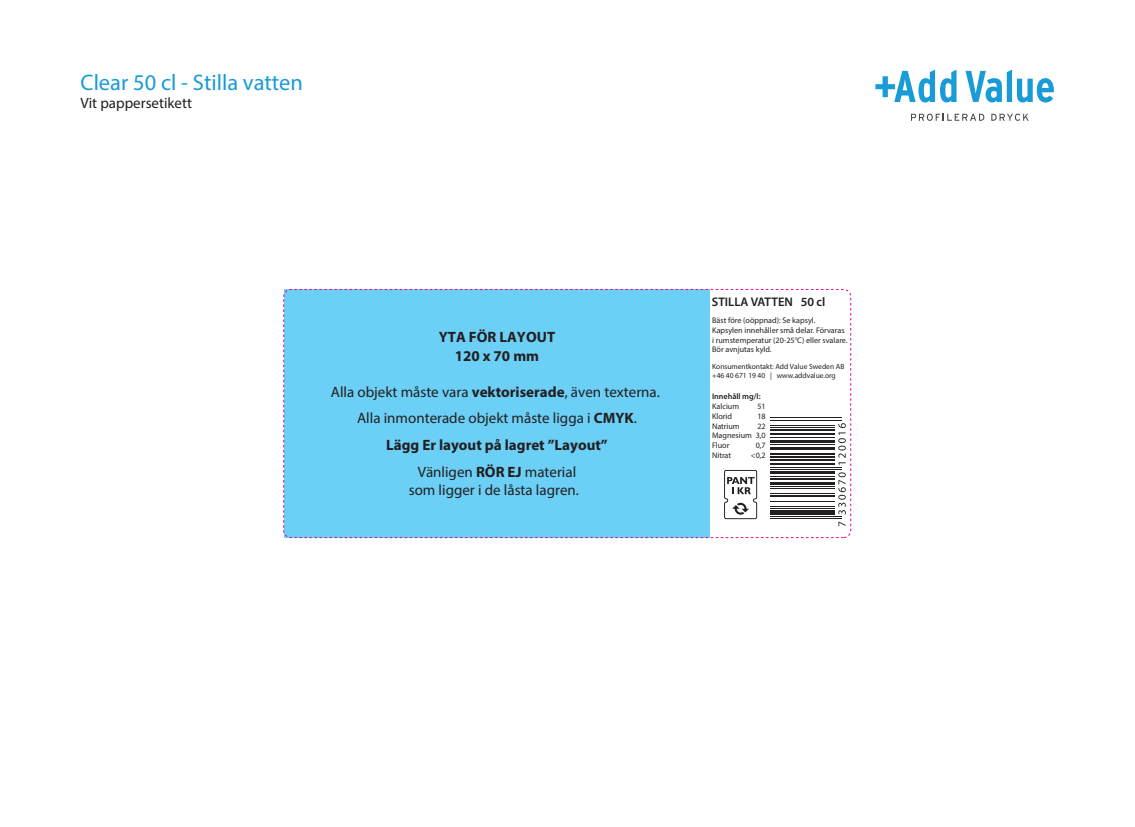
<style>
.page{position:relative;width:1135px;height:827px;background:#fff}
.page>*{position:absolute;margin:0;border:0;box-sizing:border-box;transform-origin:0 0}
.t1{font:22.5px "Myriad Pro";color:#189bd7}
.t2{font:15px/26.8px "Myriad Pro";color:#231f20;text-align:center}
.t3{font:700 15px/18px "Myriad Pro";color:#231f20;text-align:center}
.t4{font:600 12.5px "Myriad Pro";color:#231f20}
.t5{font:8.12px/9.8px "Myriad Pro";color:#231f20;text-align:justify}
.t6{font:600 8.12px "Myriad Pro";color:#231f20}
.t7{font:7.5px/9px "Myriad Pro";color:#231f20}
.s1{font-weight:700}
</style>
<div class="page">
<svg style="left:724px;top:470px;width:33px;height:49px"></svg>
<hr style="left:770px;top:518px;width:71px;height:1px;background:#231f20">
<hr style="left:770px;top:516px;width:71px;height:1px;background:#231f20">
<hr style="left:770px;top:510px;width:65px;height:4px;background:#231f20">
<hr style="left:770px;top:508px;width:65px;height:1px;background:#231f20">
<hr style="left:770px;top:506px;width:65px;height:1px;background:#231f20">
<hr style="left:770px;top:501px;width:65px;height:1px;background:#231f20">
<hr style="left:770px;top:495px;width:65px;height:2px;background:#231f20">
<hr style="left:770px;top:493px;width:65px;height:1px;background:#231f20">
<hr style="left:770px;top:488px;width:65px;height:1px;background:#231f20">
<hr style="left:770px;top:486px;width:65px;height:1px;background:#231f20">
<hr style="left:770px;top:481px;width:65px;height:3px;background:#231f20">
<hr style="left:770px;top:478px;width:65px;height:2px;background:#231f20">
<hr style="left:770px;top:476px;width:65px;height:1px;background:#231f20">
<hr style="left:770px;top:471px;width:65px;height:3px;background:#231f20">
<hr style="left:770px;top:469px;width:71px;height:1px;background:#231f20">
<hr style="left:770px;top:466px;width:71px;height:1px;background:#231f20">
<hr style="left:770px;top:463px;width:65px;height:2px;background:#231f20">
<hr style="left:770px;top:459px;width:65px;height:2px;background:#231f20">
<hr style="left:770px;top:456px;width:65px;height:2px;background:#231f20">
<hr style="left:770px;top:453px;width:65px;height:1px;background:#231f20">
<hr style="left:770px;top:447px;width:65px;height:3px;background:#231f20">
<hr style="left:770px;top:444px;width:65px;height:1px;background:#231f20">
<hr style="left:770px;top:440px;width:65px;height:3px;background:#231f20">
<hr style="left:770px;top:437px;width:65px;height:1px;background:#231f20">
<hr style="left:770px;top:433px;width:65px;height:2px;background:#231f20">
<hr style="left:770px;top:429px;width:65px;height:2px;background:#231f20">
<hr style="left:770px;top:427px;width:65px;height:1px;background:#231f20">
<hr style="left:770px;top:425px;width:65px;height:1px;background:#231f20">
<hr style="left:770px;top:419px;width:71px;height:1px;background:#231f20">
<hr style="left:770px;top:417px;width:71px;height:1px;background:#231f20">
<svg style="left:838px;top:522px;width:8px;height:4px"></svg>
<svg style="left:838px;top:472px;width:8px;height:42px"></svg>
<svg style="left:838px;top:423px;width:8px;height:42px"></svg>
<svg style="left:875px;top:70px;width:81px;height:32px"></svg>
<svg style="left:965px;top:70px;width:89px;height:32px"></svg>
<svg style="left:911px;top:114px;width:73px;height:7px"></svg>
<svg style="left:991px;top:114px;width:38px;height:7px"></svg>
<div style="left:284px;top:289px;width:425px;height:248px;background:#6bcff6"></div>
<div style="left:284px;top:289px;width:567px;height:249px;border:1px dashed #ed028c;border-radius:7px"></div>
<h1 class="t1" style="left:81px;top:69px;width:224px">Clear 50 cl - Stilla vatten</h1>
<p class="t2" style="left:81px;top:90px;width:113px">Vit pappersetikett</p>
<p class="t3" style="left:439px;top:328px;width:118px">YTA FÖR LAYOUT<br>120 x 70 mm</p>
<p class="t2" style="left:331px;top:378px;width:330px">Alla objekt måste vara <span class="s1">vektoriserade</span>, även texterna.<br>Alla inmonterade objekt måste ligga i <span class="s1">CMYK</span>.<br><span class="s1">Lägg Er layout på lagret ”Layout”<br></span>Vänligen <span class="s1">RÖR EJ</span> material</p>
<p class="t2" style="left:409px;top:476px;width:172px">som ligger i de låsta lagren.</p>
<p class="t4" style="left:712px;top:294px;width:115px">STILLA VATTEN 50 cl</p>
<p class="t5" style="left:712px;top:315px;width:137px;text-align:left">Bäst före (oöppnad): Se kapsyl.<br>Kapsylen innehåller små delar. Förvaras i rumstemperatur (20-25°C) eller svalare.<br>Bör avnjutas kyld.</p>
<p class="t7" style="left:712px;top:362px;width:134px">Konsumentkontakt: Add Value Sweden AB +46 40 671 19 40 | www.addvalue.org</p>
<p class="t6" style="left:712px;top:391px;width:50px">Innehåll mg/l:</p>
<p class="t5" style="left:712px;top:401px;width:29px">Kalcium</p>
<p class="t5" style="left:757px;top:401px;width:10px">51</p>
<p class="t5" style="left:712px;top:411px;width:22px">Klorid</p>
<p class="t5" style="left:757px;top:411px;width:10px">18</p>
<p class="t5" style="left:712px;top:421px;width:29px">Natrium</p>
<p class="t5" style="left:712px;top:421px;width:55px;text-indent:45px">22<br>Magnesium 3,0<br>Fluor</p>
<p class="t5" style="left:756px;top:440px;width:12px">0,7</p>
<p class="t5" style="left:712px;top:450px;width:21px">Nitrat</p>
<p class="t5" style="left:751px;top:450px;width:16px">&lt;0,2</p>
</div>
